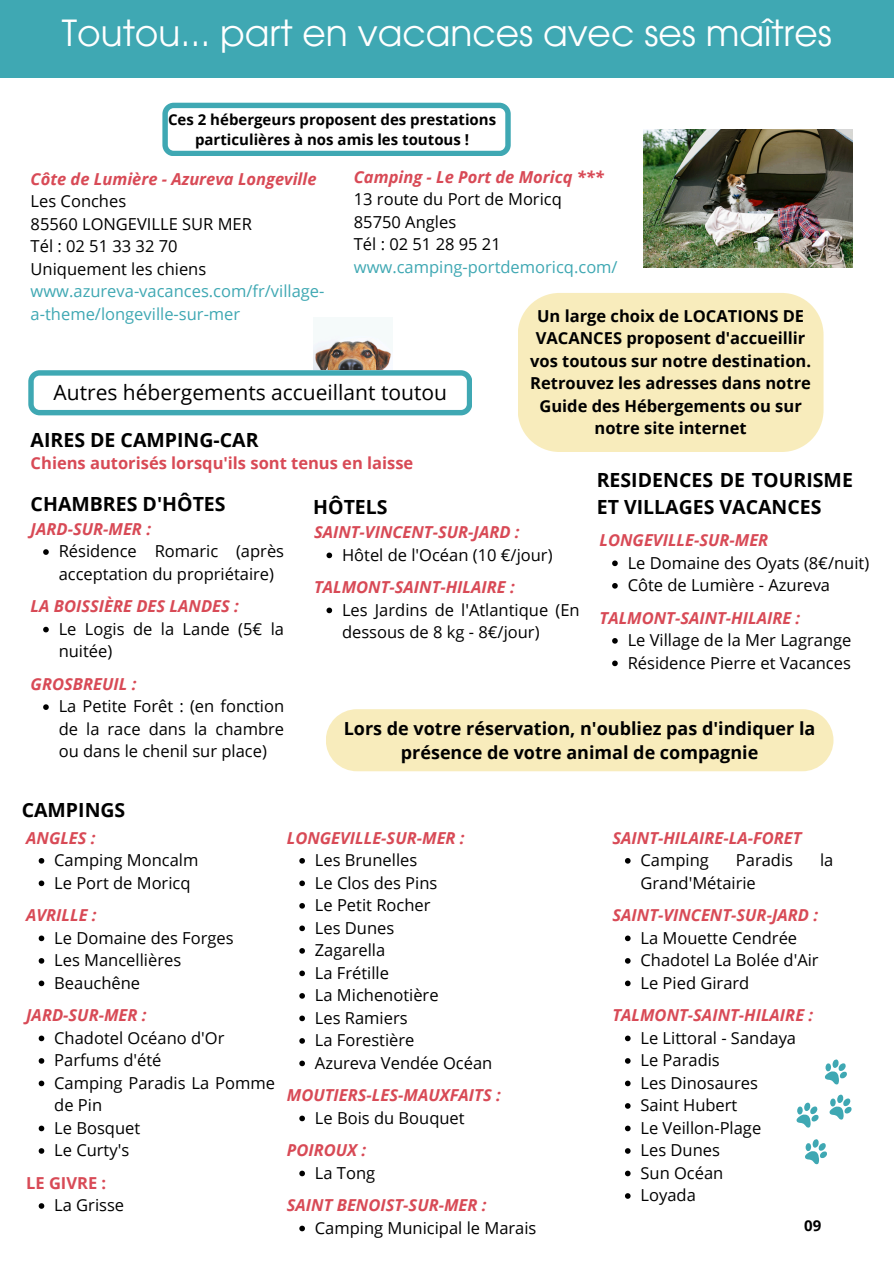
<style>
.page{position:relative;width:894px;height:1264px;background:#fff}
.page>*{position:absolute;margin:0;border:0;box-sizing:border-box;transform-origin:0 0}
.t1{font:36px "ITC Avant Garde Pro";color:#fff}
.t2{font:21px "Open Sans";color:#000}
.t3{font:700 19.5px/27px "Open Sans";color:#000}
.t4{font:700 18px/24.8px "Open Sans";color:#000;text-align:center}
.t5{font:16.5px/22.5px "Open Sans";color:#000}
.t6{font:italic 700 16.5px "Open Sans";color:#d84a56}
.t7{font:700 16.5px/22.5px "Open Sans";color:#000;text-align:center}
.t8{font:700 16.5px "Open Sans";color:#d84a56}
.t9{font:700 15px/20.2px "Open Sans";color:#000;text-align:center}
.s1{font-weight:700;font-style:italic;color:#d84a56}
.s2{color:#3fa8b3}
</style>
<div class="page">
<svg style="left:796px;top:1059px;width:56px;height:106px"></svg>
<svg style="left:28px;top:370px;width:444px;height:45px"></svg>
<img style="left:313px;top:339px;width:78px;height:31px">
<svg style="left:43px;top:549px;width:6px;height:6px"></svg>
<svg style="left:43px;top:626px;width:6px;height:6px"></svg>
<svg style="left:43px;top:704px;width:6px;height:6px"></svg>
<svg style="left:326px;top:552px;width:6px;height:6px"></svg>
<svg style="left:326px;top:607px;width:6px;height:6px"></svg>
<svg style="left:612px;top:560px;width:5px;height:6px"></svg>
<svg style="left:612px;top:583px;width:5px;height:5px"></svg>
<svg style="left:612px;top:638px;width:5px;height:5px"></svg>
<svg style="left:612px;top:660px;width:5px;height:6px"></svg>
<svg style="left:39px;top:858px;width:5px;height:5px"></svg>
<svg style="left:39px;top:880px;width:5px;height:6px"></svg>
<svg style="left:39px;top:935px;width:5px;height:6px"></svg>
<svg style="left:39px;top:958px;width:5px;height:5px"></svg>
<svg style="left:39px;top:980px;width:5px;height:6px"></svg>
<svg style="left:39px;top:1035px;width:5px;height:6px"></svg>
<svg style="left:39px;top:1058px;width:5px;height:5px"></svg>
<svg style="left:39px;top:1080px;width:5px;height:6px"></svg>
<svg style="left:39px;top:1125px;width:5px;height:6px"></svg>
<svg style="left:39px;top:1148px;width:5px;height:5px"></svg>
<svg style="left:39px;top:1203px;width:5px;height:5px"></svg>
<svg style="left:625px;top:858px;width:5px;height:5px"></svg>
<svg style="left:625px;top:935px;width:5px;height:6px"></svg>
<svg style="left:625px;top:958px;width:5px;height:5px"></svg>
<svg style="left:625px;top:980px;width:5px;height:6px"></svg>
<svg style="left:625px;top:1035px;width:5px;height:6px"></svg>
<svg style="left:625px;top:1058px;width:5px;height:5px"></svg>
<svg style="left:625px;top:1080px;width:5px;height:6px"></svg>
<svg style="left:625px;top:1103px;width:5px;height:5px"></svg>
<svg style="left:625px;top:1125px;width:5px;height:6px"></svg>
<svg style="left:625px;top:1148px;width:5px;height:5px"></svg>
<svg style="left:625px;top:1170px;width:5px;height:6px"></svg>
<svg style="left:625px;top:1193px;width:5px;height:5px"></svg>
<svg style="left:299px;top:858px;width:6px;height:5px"></svg>
<svg style="left:299px;top:880px;width:6px;height:6px"></svg>
<svg style="left:299px;top:903px;width:6px;height:5px"></svg>
<svg style="left:299px;top:925px;width:6px;height:6px"></svg>
<svg style="left:299px;top:948px;width:6px;height:5px"></svg>
<svg style="left:299px;top:970px;width:6px;height:6px"></svg>
<svg style="left:299px;top:993px;width:6px;height:5px"></svg>
<svg style="left:299px;top:1015px;width:6px;height:6px"></svg>
<svg style="left:299px;top:1038px;width:6px;height:5px"></svg>
<svg style="left:299px;top:1060px;width:6px;height:6px"></svg>
<svg style="left:299px;top:1115px;width:6px;height:6px"></svg>
<svg style="left:299px;top:1170px;width:6px;height:6px"></svg>
<svg style="left:299px;top:1225px;width:6px;height:6px"></svg>
<div style="left:518px;top:293px;width:305px;height:159px;background:#f8ecbc"></div>
<svg style="left:162px;top:103px;width:348px;height:53px"></svg>
<img style="left:643px;top:129px;width:209px;height:139px">
<div style="left:326px;top:709px;width:507px;height:62px;background:#f8ecbc"></div>
<div style="left:0;top:0;width:893px;height:78px;background:#3fa8b3"></div>
<p class="t1" style="left:62px;top:19px;width:771px">Toutou... part en vacances avec ses maîtres</p>
<p class="t9" style="left:168px;top:109px;width:329px">Ces 2 hébergeurs proposent des prestations particulières à nos amis les toutous !</p>
<p class="t5" style="left:31px;top:167px;width:295px"><span class="s1">Côte de Lumière - Azureva Longeville<br></span>Les Conches<br>85560 LONGEVILLE SUR MER<br>Tél : 02 51 33 32 70<br>Uniquement les chiens <span class="s2">www.azureva-vacances.com/fr/village&shy;a-theme/longeville-sur-mer</span></p>
<h6 class="t5" style="left:354px;top:165px;width:265px"><span class="s1">Camping - Le Port de Moricq ***<br></span>13 route du Port de Moricq<br>85750 Angles<br>Tél : 02 51 28 95 21 <span class="s2">www.camping-portdemoricq.com/</span></h6>
<p class="t7" style="left:530px;top:304px;width:282px">Un large choix de LOCATIONS DE<br>VACANCES proposent d'accueillir vos toutous sur notre destination.<br>Retrouvez les adresses dans notre<br>Guide des Hébergements ou sur notre site internet</p>
<p class="t2" style="left:53px;top:377px;width:395px">Autres hébergements accueillant toutou</p>
<h6 class="t3" style="left:31px;top:426px;width:229px">AIRES DE CAMPING-CAR</h6>
<h5 class="t8" style="left:31px;top:451px;width:384px">Chiens autorisés lorsqu'ils sont tenus en laisse</h5>
<p class="t3" style="left:31px;top:490px;width:196px">CHAMBRES D'HÔTES</p>
<p class="t6" style="left:31px;top:517px;width:122px">JARD-SUR-MER :</p>
<p class="t5" style="left:59px;top:539px;width:227px">Résidence Romaric (après acceptation du propriétaire)</p>
<p class="t6" style="left:31px;top:594px;width:210px">LA BOISSIÈRE DES LANDES :</p>
<p class="t5" style="left:59px;top:617px;width:227px">Le Logis de la Lande (5€ la nuitée)</p>
<p class="t6" style="left:31px;top:672px;width:107px">GROSBREUIL :</p>
<p class="t5" style="left:59px;top:694px;width:227px;text-align:justify">La Petite Forêt : (en fonction de la race dans la chambre ou dans le chenil sur place)</p>
<h2 class="t3" style="left:596px;top:466px;width:257px">RESIDENCES DE TOURISME<br>ET VILLAGES VACANCES</h2>
<p class="t6" style="left:599px;top:528px;width:170px">LONGEVILLE-SUR-MER</p>
<p class="t5" style="left:627px;top:551px;width:243px">Le Domaine des Oyats (8€/nuit)<br>Côte de Lumière - Azureva</p>
<p class="t6" style="left:599px;top:606px;width:202px">TALMONT-SAINT-HILAIRE :</p>
<p class="t5" style="left:627px;top:628px;width:225px">Le Village de la Mer Lagrange<br>Résidence Pierre et Vacances</p>
<h3 class="t3" style="left:313px;top:493px;width:76px">HÔTELS</h3>
<p class="t6" style="left:314px;top:520px;width:207px">SAINT-VINCENT-SUR-JARD :</p>
<p class="t5" style="left:342px;top:543px;width:212px">Hôtel de l'Océan (10 €/jour)</p>
<p class="t6" style="left:314px;top:575px;width:202px">TALMONT-SAINT-HILAIRE :</p>
<p class="t5" style="left:342px;top:598px;width:239px">Les Jardins de l'Atlantique (En dessous de 8 kg - 8€/jour)</p>
<p class="t4" style="left:344px;top:715px;width:473px">Lors de votre réservation, n'oubliez pas d'indiquer la présence de votre animal de compagnie</p>
<h2 class="t3" style="left:22px;top:796px;width:105px">CAMPINGS</h2>
<h2 class="t6" style="left:26px;top:826px;width:71px">ANGLES :</h2>
<h2 class="t5" style="left:54px;top:848px;width:146px">Camping Moncalm</h2>
<h5 class="t5" style="left:54px;top:871px;width:138px">Le Port de Moricq</h5>
<h2 class="t6" style="left:26px;top:903px;width:72px">AVRILLE :</h2>
<h4 class="t5" style="left:54px;top:926px;width:181px">Le Domaine des Forges</h4>
<p class="t5" style="left:54px;top:948px;width:128px">Les Mancellières</p>
<p class="t5" style="left:54px;top:971px;width:87px">Beauchêne</p>
<h4 class="t6" style="left:26px;top:1003px;width:122px">JARD-SUR-MER :</h4>
<p class="t5" style="left:54px;top:1026px;width:172px">Chadotel Océano d'Or</p>
<p class="t5" style="left:54px;top:1048px;width:109px">Parfums d'été</p>
<p class="t5" style="left:54px;top:1071px;width:222px">Camping Paradis La Pomme de Pin</p>
<h4 class="t5" style="left:54px;top:1116px;width:87px">Le Bosquet</h4>
<p class="t5" style="left:54px;top:1138px;width:77px">Le Curty's</p>
<p class="t8" style="left:26px;top:1171px;width:82px">LE GIVRE :</p>
<p class="t5" style="left:54px;top:1193px;width:71px">La Grisse</p>
<h4 class="t6" style="left:287px;top:826px;width:179px">LONGEVILLE-SUR-MER :</h4>
<p class="t5" style="left:315px;top:848px;width:104px">Les Brunelles</p>
<h4 class="t5" style="left:315px;top:871px;width:124px">Le Clos des Pins</h4>
<p class="t5" style="left:315px;top:893px;width:117px">Le Petit Rocher</p>
<h4 class="t5" style="left:315px;top:916px;width:81px">Les Dunes</h4>
<p class="t5" style="left:315px;top:938px;width:72px">Zagarella</p>
<h4 class="t5" style="left:315px;top:961px;width:76px">La Frétille</h4>
<p class="t5" style="left:315px;top:983px;width:125px">La Michenotière</p>
<h4 class="t5" style="left:315px;top:1006px;width:94px">Les Ramiers</h4>
<p class="t5" style="left:315px;top:1028px;width:101px">La Forestière</p>
<p class="t5" style="left:315px;top:1051px;width:179px">Azureva Vendée Océan</p>
<p class="t6" style="left:287px;top:1083px;width:215px">MOUTIERS-LES-MAUXFAITS :</p>
<h4 class="t5" style="left:315px;top:1106px;width:151px">Le Bois du Bouquet</h4>
<p class="t6" style="left:287px;top:1138px;width:81px">POIROUX :</p>
<p class="t5" style="left:315px;top:1161px;width:62px">La Tong</p>
<p class="t6" style="left:287px;top:1193px;width:201px">SAINT BENOIST-SUR-MER :</p>
<p class="t5" style="left:315px;top:1216px;width:223px">Camping Municipal le Marais</p>
<p class="t6" style="left:612px;top:826px;width:191px">SAINT-HILAIRE-LA-FORET</p>
<p class="t5" style="left:640px;top:848px;width:70px">Camping</p>
<p class="t5" style="left:735px;top:848px;width:59px">Paradis</p>
<p class="t5" style="left:819px;top:848px;width:15px">la</p>
<p class="t5" style="left:640px;top:871px;width:117px">Grand'Métairie</p>
<h4 class="t6" style="left:612px;top:903px;width:207px">SAINT-VINCENT-SUR-JARD :</h4>
<p class="t5" style="left:640px;top:926px;width:158px">La Mouette Cendrée</p>
<h4 class="t5" style="left:640px;top:948px;width:180px">Chadotel La Bolée d'Air</h4>
<p class="t5" style="left:640px;top:971px;width:110px">Le Pied Girard</p>
<p class="t6" style="left:612px;top:1003px;width:202px">TALMONT-SAINT-HILAIRE :</p>
<p class="t5" style="left:640px;top:1026px;width:157px">Le Littoral - Sandaya</p>
<p class="t5" style="left:640px;top:1048px;width:81px">Le Paradis</p>
<p class="t5" style="left:640px;top:1071px;width:119px">Les Dinosaures</p>
<p class="t5" style="left:640px;top:1093px;width:98px">Saint Hubert</p>
<p class="t5" style="left:640px;top:1116px;width:122px">Le Veillon-Plage</p>
<p class="t5" style="left:640px;top:1138px;width:81px">Les Dunes</p>
<p class="t5" style="left:640px;top:1161px;width:84px">Sun Océan</p>
<p class="t5" style="left:640px;top:1183px;width:57px">Loyada</p>
<h5 class="t9" style="left:804px;top:1215px;width:19px">09</h5>
</div>
